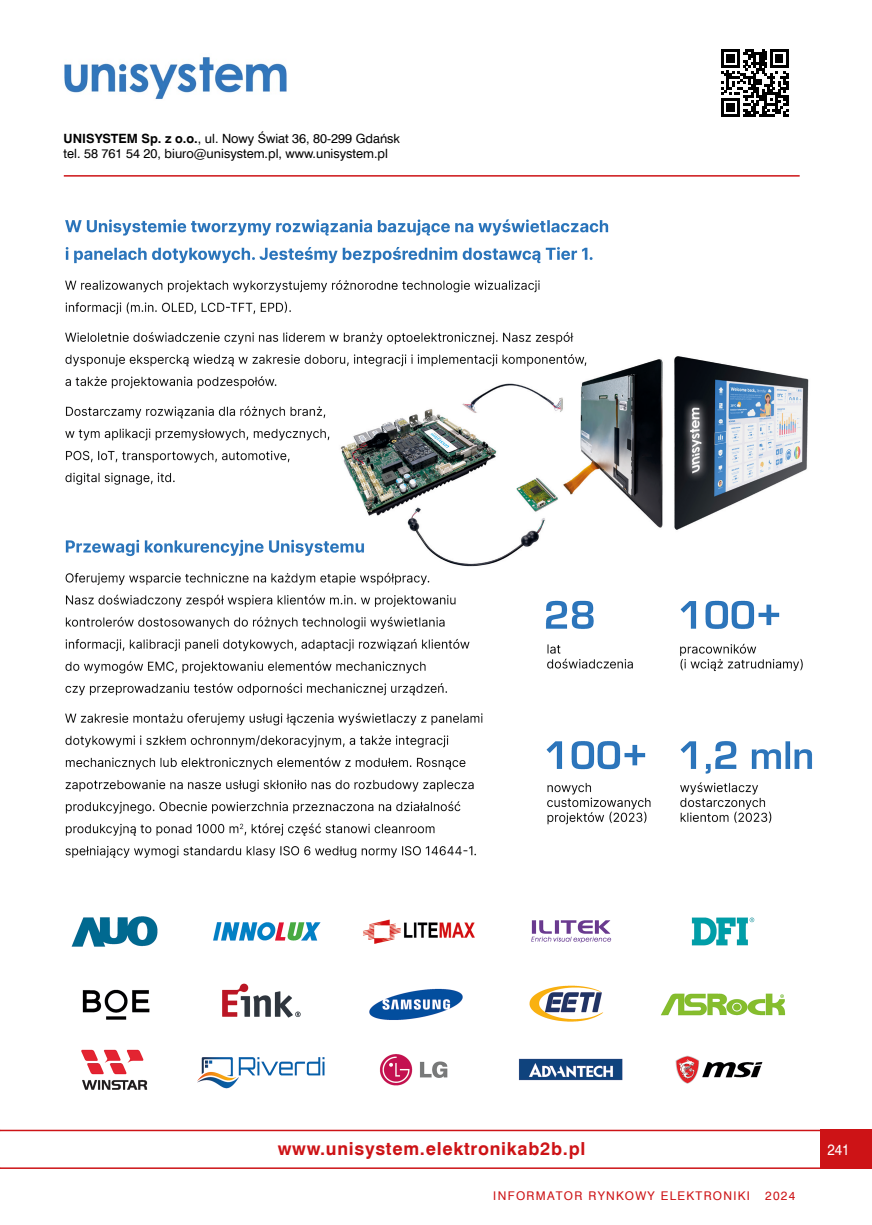
<style>
.page{position:relative;width:872px;height:1225px;background:#fff}
.page>*{position:absolute;margin:0;border:0;box-sizing:border-box;transform-origin:0 0}
.t1{font:700 18px "Swis 721 EU";letter-spacing:.04em;color:#cd1316}
.t2{font:15px "Swis 721 EU";color:#fff;scale:.9 1}
.t3{font:12.75px/15px "Swis 721 EU";color:#000}
.t4{font:12px "Swis 721 EU";letter-spacing:.11em;color:#cd1316}
.s1{font-weight:700}
</style>
<div class="page">
<div style="left:821px;top:1129px;width:51px;height:40px;background:#cd1316"></div>
<hr style="left:64px;top:175px;width:735px;height:2px;background:#cd1316">
<hr style="left:0;top:1129px;width:821px;height:2px;background:#cd1316">
<hr style="left:0;top:1167px;width:821px;height:2px;background:#cd1316">
<svg style="left:721px;top:49px;width:67px;height:68px"></svg>
<img style="left:64px;top:57px;width:223px;height:43px">
<img style="left:65px;top:219px;width:747px;height:639px">
<img style="left:71px;top:916px;width:715px;height:174px">
<p class="t3" style="left:64px;top:131px;width:338px"><span class="s1">UNISYSTEM Sp. z o.o.</span>, ul. Nowy Świat 36, 80-299 Gdańsk tel. 58 761 54 20, biuro@unisystem.pl, www.unisystem.pl</p>
<h1 class="t1" style="left:278px;top:1137px;width:309px">www.unisystem.elektronikab2b.pl</h1>
<p class="t2" style="left:827px;top:1140px;width:26px">241</p>
<p class="t4" style="left:493px;top:1188px;width:258px">INFORMATOR RYNKOWY ELEKTRONIKI</p>
<p class="t4" style="left:765px;top:1188px;width:32px">2024</p>
</div>
